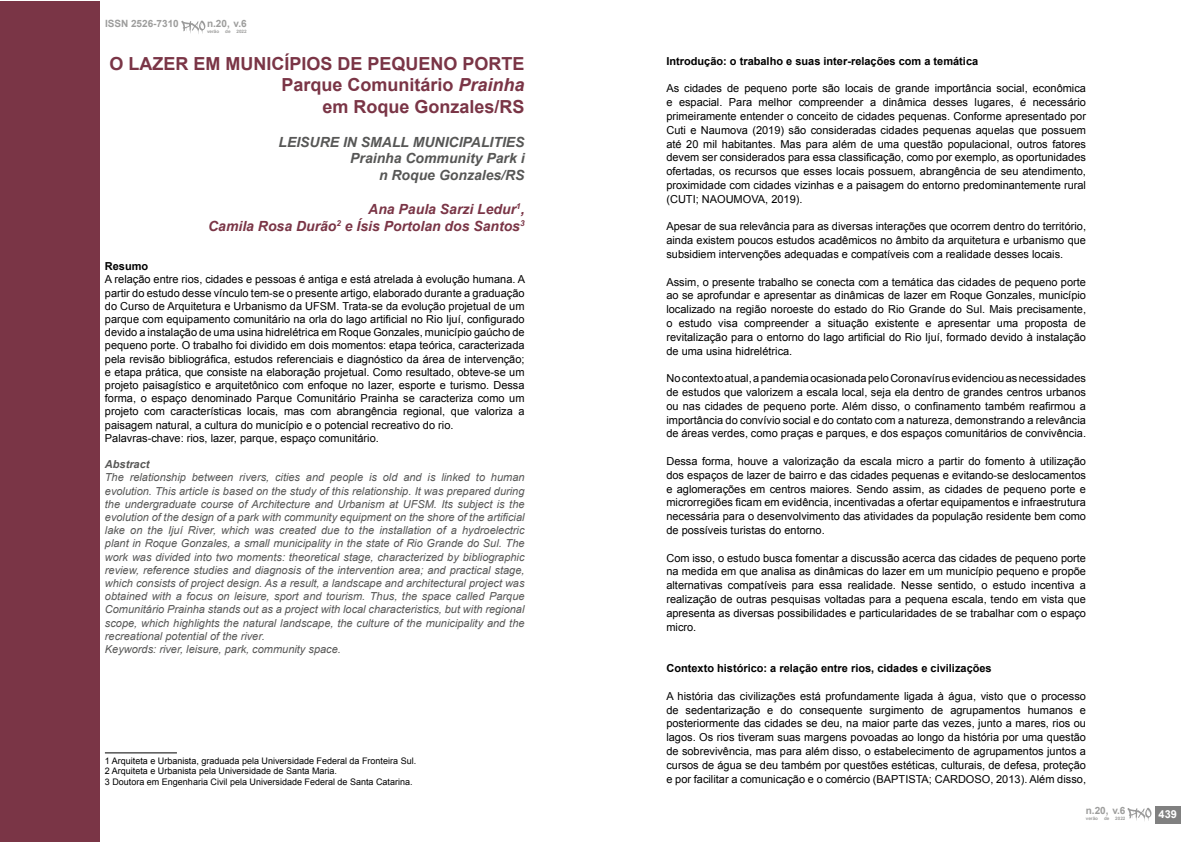
<style>
.page{position:relative;width:1191px;height:842px;background:#fff}
.page>*{position:absolute;margin:0;border:0;box-sizing:border-box;transform-origin:0 0}
.t1{font:700 18px/21.6px "Arial";color:#7a3546;text-align:right}
.t2{font:italic 700 14px/16.8px "Arial";color:#575756;text-align:right}
.t3{font:italic 700 14px/16.8px "Arial";color:#7a3546;text-align:right}
.t4{font:11px/13.8px "Arial";color:#000;text-align:justify}
.t5{font:italic 11px/13.2px "Arial";color:#575756}
.t6{font:700 11px "Arial";color:#000}
.t7{font:italic 700 11px "Arial";color:#575756}
.t8{font:700 11px "Arial";color:#fff}
.t9{font:700 10px "Arial";color:#9d9d9c}
.t10{font:9px/10.8px "Arial";color:#000}
.t11{font:700 4.6px "Arial";color:#9d9d9c}
.s1{font-style:italic}
</style>
<div class="page">
<hr style="left:105px;top:752px;width:72px;height:1px;background:#000">
<div style="left:0;top:1px;width:99px;height:841px;background:#7a3546"></div>
<svg style="left:181px;top:21px;width:24px;height:13px"></svg>
<div style="left:1155px;top:806px;width:25px;height:17px;background:#808080"></div>
<svg style="left:1127px;top:808px;width:24px;height:13px"></svg>
<p class="t9" style="left:105px;top:17px;width:75px">ISSN 2526-7310</p>
<p class="t9" style="left:207px;top:17px;width:41px">n.20, v.6</p>
<p class="t11" style="left:207px;top:28px;width:14px">verão</p>
<p class="t11" style="left:225px;top:28px;width:7px">de</p>
<p class="t11" style="left:236px;top:28px;width:12px">2022</p>
<h1 class="t1" style="left:109px;top:53px;width:417px">O LAZER EM MUNICÍPIOS DE PEQUENO PORTE<br>Parque Comunitário <span class="s1">Prainha<br></span>em Roque Gonzales/RS</h1>
<p class="t2" style="left:278px;top:134px;width:248px">LEISURE IN SMALL MUNICIPALITIES<br>Prainha Community Park i<br>n Roque Gonzales/RS</p>
<p class="t3" style="left:208px;top:201px;width:318px">Ana Paula Sarzi Ledur<sup>1</sup>,<br>Camila Rosa Durão<sup>2</sup> e Ísis Portolan dos Santos<sup>3</sup></p>
<p class="t6" style="left:105px;top:259px;width:45px">Resumo</p>
<p class="t4" style="left:105px;top:273px;width:422px;line-height:13.2px;text-align:left">A relação entre rios, cidades e pessoas é antiga e está atrelada à evolução humana. A partir do estudo desse vínculo tem-se o presente artigo, elaborado durante a graduação do Curso de Arquitetura e Urbanismo da UFSM. Trata-se da evolução projetual de um parque com equipamento comunitário na orla do lago artificial no Rio Ijuí, configurado devido a instalação de uma usina hidrelétrica em Roque Gonzales, município gaúcho de pequeno porte. O trabalho foi dividido em dois momentos: etapa teórica, caracterizada pela revisão bibliográfica, estudos referenciais e diagnóstico da área de intervenção; e etapa prática, que consiste na elaboração projetual. Como resultado, obteve-se um projeto paisagístico e arquitetônico com enfoque no lazer, esporte e turismo. Dessa forma, o espaço denominado Parque Comunitário Prainha se caracteriza como um projeto com características locais, mas com abrangência regional, que valoriza a paisagem natural, a cultura do município e o potencial recreativo do rio.<br>Palavras-chave: rios, lazer, parque, espaço comunitário.</p>
<p class="t7" style="left:105px;top:457px;width:46px">Abstract</p>
<p class="t5" style="left:105px;top:471px;width:421px">The relationship between rivers, cities and people is old and is linked to human evolution. This article is based on the study of this relationship. It was prepared during the undergraduate course of Architecture and Urbanism at UFSM. Its subject is the evolution of the design of a park with community equipment on the shore of the artificial lake on the Ijuí River, which was created due to the installation of a hydroelectric plant in Roque Gonzales, a small municipality in the state of Rio Grande do Sul. The work was divided into two moments: theoretical stage, characterized by bibliographic review, reference studies and diagnosis of the intervention area; and practical stage, which consists of project design. As a result, a landscape and architectural project was obtained with a focus on leisure, sport and tourism. Thus, the space called Parque Comunitário Prainha stands out as a project with local characteristics, but with regional scope, which highlights the natural landscape, the culture of the municipality and the recreational potential of the river.<br>Keywords: river, leisure, park, community space.</p>
<p class="t10" style="left:105px;top:755px;width:313px">1 Arquiteta e Urbanista, graduada pela Universidade Federal da Fronteira Sul.<br>2 Arquiteta e Urbanista pela Universidade de Santa Maria.<br>3 Doutora em Engenharia Civil pela Universidade Federal de Santa Catarina.</p>
<p class="t6" style="left:666px;top:54px;width:313px">Introdução: o trabalho e suas inter-relações com a temática</p>
<p class="t4" style="left:666px;top:82px;width:421px">As cidades de pequeno porte são locais de grande importância social, econômica e espacial. Para melhor compreender a dinâmica desses lugares, é necessário primeiramente entender o conceito de cidades pequenas. Conforme apresentado por Cuti e Naumova (2019) são consideradas cidades pequenas aquelas que possuem até 20 mil habitantes. Mas para além de uma questão populacional, outros fatores devem ser considerados para essa classificação, como por exemplo, as oportunidades ofertadas, os recursos que esses locais possuem, abrangência de seu atendimento, proximidade com cidades vizinhas e a paisagem do entorno predominantemente rural (CUTI; NAOUMOVA, 2019).</p>
<p class="t4" style="left:666px;top:220px;width:421px">Apesar de sua relevância para as diversas interações que ocorrem dentro do território, ainda existem poucos estudos acadêmicos no âmbito da arquitetura e urbanismo que subsidiem intervenções adequadas e compatíveis com a realidade desses locais.</p>
<p class="t4" style="left:666px;top:275px;width:421px">Assim, o presente trabalho se conecta com a temática das cidades de pequeno porte ao se aprofundar e apresentar as dinâmicas de lazer em Roque Gonzales, município localizado na região noroeste do estado do Rio Grande do Sul. Mais precisamente, o estudo visa compreender a situação existente e apresentar uma proposta de revitalização para o entorno do lago artificial do Rio Ijuí, formado devido à instalação de uma usina hidrelétrica.</p>
<p class="t4" style="left:666px;top:372px;width:421px">No contexto atual, a pandemia ocasionada pelo Coronavírus evidenciou as necessidades de estudos que valorizem a escala local, seja ela dentro de grandes centros urbanos ou nas cidades de pequeno porte. Além disso, o confinamento também reafirmou a importância do convívio social e do contato com a natureza, demonstrando a relevância de áreas verdes, como praças e parques, e dos espaços comunitários de convivência.</p>
<p class="t4" style="left:666px;top:454px;width:421px">Dessa forma, houve a valorização da escala micro a partir do fomento à utilização dos espaços de lazer de bairro e das cidades pequenas e evitando-se deslocamentos e aglomerações em centros maiores. Sendo assim, as cidades de pequeno porte e microrregiões ficam em evidência, incentivadas a ofertar equipamentos e infraestrutura necessária para o desenvolvimento das atividades da população residente bem como de possíveis turistas do entorno.</p>
<p class="t4" style="left:666px;top:551px;width:421px">Com isso, o estudo busca fomentar a discussão acerca das cidades de pequeno porte na medida em que analisa as dinâmicas do lazer em um município pequeno e propõe alternativas compatíveis para essa realidade. Nesse sentido, o estudo incentiva a realização de outras pesquisas voltadas para a pequena escala, tendo em vista que apresenta as diversas possibilidades e particularidades de se trabalhar com o espaço micro.</p>
<p class="t6" style="left:666px;top:661px;width:327px">Contexto histórico: a relação entre rios, cidades e civilizações</p>
<p class="t4" style="left:666px;top:689px;width:421px">A história das civilizações está profundamente ligada à água, visto que o processo de sedentarização e do consequente surgimento de agrupamentos humanos e posteriormente das cidades se deu, na maior parte das vezes, junto a mares, rios ou lagos. Os rios tiveram suas margens povoadas ao longo da história por uma questão de sobrevivência, mas para além disso, o estabelecimento de agrupamentos juntos a cursos de água se deu também por questões estéticas, culturais, de defesa, proteção e por facilitar a comunicação e o comércio (BAPTISTA; CARDOSO, 2013). Além disso,</p>
<p class="t9" style="left:1085px;top:804px;width:41px">n.20, v.6</p>
<p class="t11" style="left:1085px;top:815px;width:14px">verão</p>
<p class="t11" style="left:1104px;top:815px;width:7px">de</p>
<p class="t11" style="left:1115px;top:815px;width:12px">2022</p>
<p class="t8" style="left:1158px;top:807px;width:20px">439</p>
</div>
